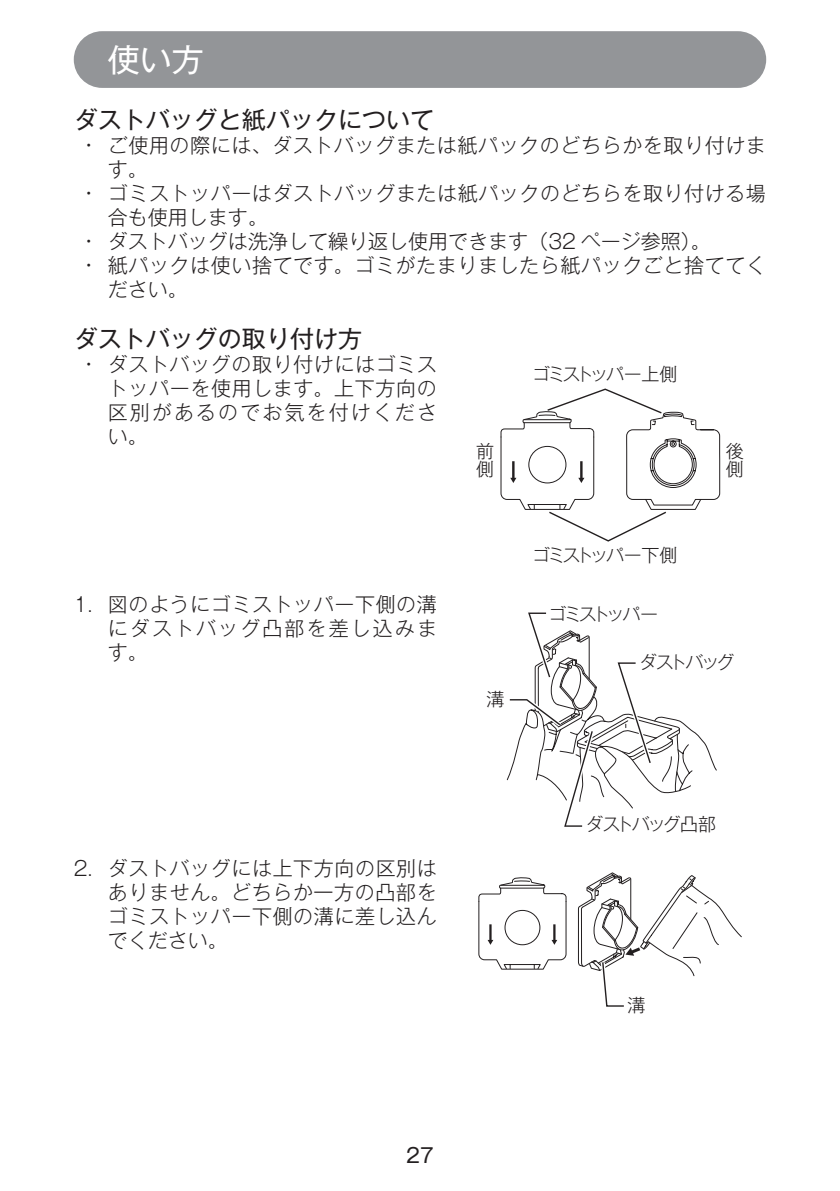
<style>
.page{position:relative;width:840px;height:1191px;background:#fff}
.page>*{position:absolute;margin:0;border:0;box-sizing:border-box;transform-origin:0 0}
.t1{font:32px "Gothic MB101 Pro";color:#fff}
.t2{font:24px "Gothic MB101 Pro";color:#231f20}
.t3{font:300 20px/24px "Gothic MB101 Pro";letter-spacing:.03em;color:#231f20}
.t4{font:300 20px "Gothic MB101 Pro";color:#231f20}
.t5{font:20px "Gothic MB101 Pro";color:#231f20}
.t6{font:18px "Gothic MB101 Pro Light 90 msp RKSJ H";letter-spacing:-.11em;color:#231f20}
.t7{font:18px "Gothic MB101 Pro Light 90 msp RKSJ H";letter-spacing:-.155em;color:#231f20}
.t8{font:18px/18px "Gothic MB101 Pro Light 90 msp RKSJ V";color:#231f20}
</style>
<div class="page">
<div style="left:74px;top:31px;width:691px;height:57px;background:#939598;border-radius:28px"></div>
<svg style="left:500px;top:388px;width:220px;height:154px"></svg>
<svg style="left:506px;top:612px;width:210px;height:215px"></svg>
<svg style="left:478px;top:877px;width:88px;height:93px"></svg>
<svg style="left:578px;top:872px;width:163px;height:135px"></svg>
<h1 class="t1" style="left:108px;top:33px;width:97px">使い方</h1>
<p class="t2" style="left:74px;top:100px;width:361px">ダストバッグと紙パックについて</p>
<p class="t3" style="left:108px;top:131px;width:659px;text-indent:-23px">• ご使用の際には、ダストバッグまたは紙パックのどちらかを取り付けます。</p>
<p class="t3" style="left:108px;top:179px;width:659px;text-indent:-23px">• ゴミストッパーはダストバッグまたは紙パックのどちらを取り付ける場合も使用します。</p>
<p class="t4" style="left:85px;top:225px;width:627px">• ダストバッグは洗浄して繰り返し使用できます（32 ページ参照）。</p>
<p class="t3" style="left:108px;top:251px;width:659px;text-indent:-23px">• 紙パックは使い捨てです。ゴミがたまりましたら紙パックごと捨ててください。</p>
<p class="t2" style="left:74px;top:318px;width:289px">ダストバッグの取り付け方</p>
<p class="t3" style="left:108px;top:350px;width:330px;text-align:justify;text-indent:-23px">• ダストバッグの取り付けにはゴミストッパーを使用します。上下方向の区別があるのでお気を付けください。</p>
<p class="t6" style="left:531px;top:359px;width:147px">ゴミストッパー上側</p>
<p class="t8" style="left:476px;top:439px;width:19px">前側</p>
<p class="t8" style="left:725px;top:439px;width:19px">後側</p>
<p class="t3" style="left:108px;top:590px;width:330px;text-align:justify;text-indent:-34px">1. 図のようにゴミストッパー下側の溝にダストバッグ凸部を差し込みます。</p>
<p class="t3" style="left:108px;top:854px;width:330px;text-align:justify;text-indent:-34px">2. ダストバッグには上下方向の区別はありません。どちらか一方の凸部をゴミストッパー下側の溝に差し込んでください。</p>
<p class="t6" style="left:486px;top:684px;width:19px">溝</p>
<p class="t6" style="left:531px;top:540px;width:147px">ゴミストッパー下側</p>
<p class="t7" style="left:548px;top:599px;width:111px">ゴミストッパー</p>
<p class="t6" style="left:638px;top:647px;width:97px">ダストバッグ</p>
<p class="t6" style="left:585px;top:809px;width:132px">ダストバッグ凸部</p>
<p class="t6" style="left:627px;top:990px;width:19px">溝</p>
<p class="t5" style="left:406px;top:1139px;width:29px">27</p>
</div>
